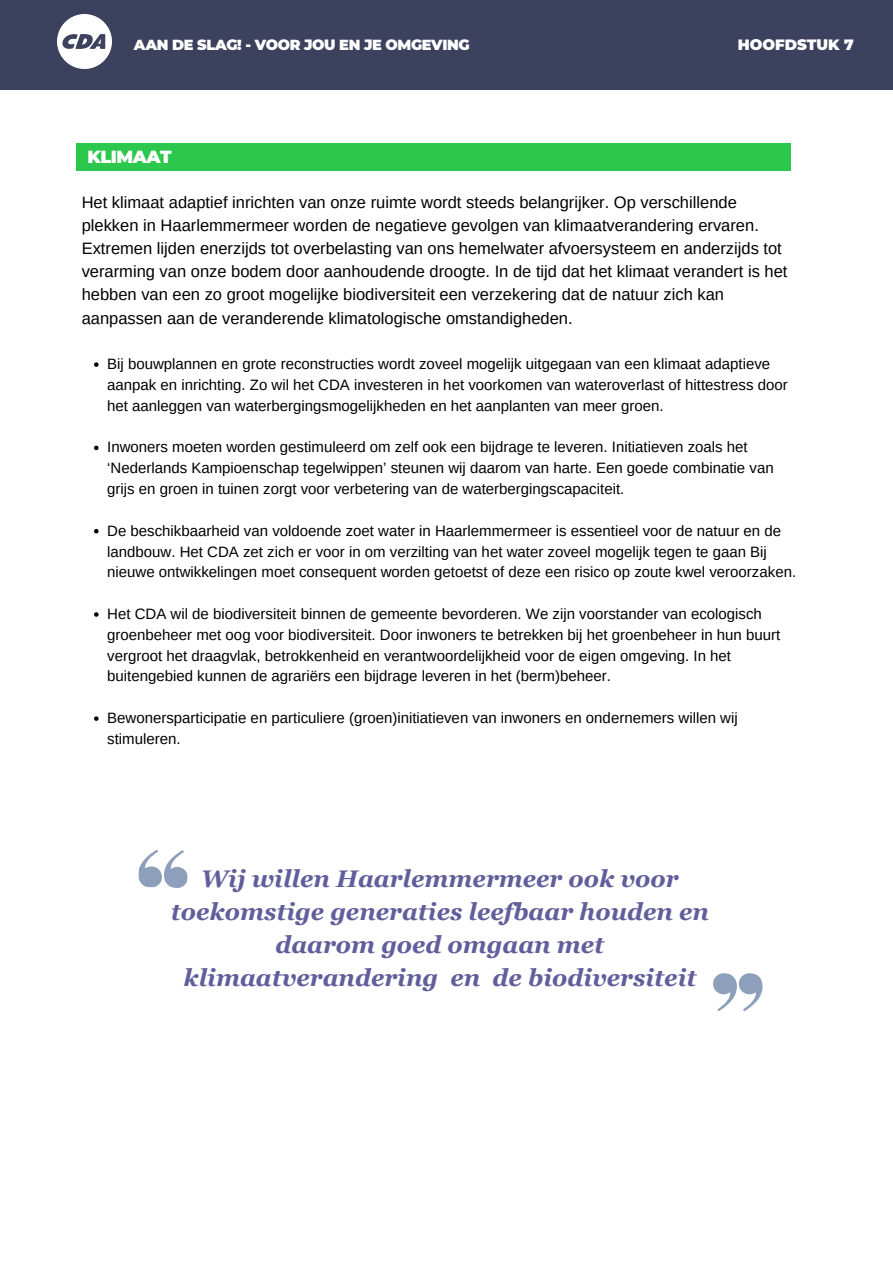
<style>
.page{position:relative;width:893px;height:1263px;background:#fff}
.page>*{position:absolute;margin:0;border:0;box-sizing:border-box;transform-origin:0 0}
.t1{font:italic 700 24px/33.2px "Georgia";color:#615e9b;text-align:center}
.t2{font:900 17.55px "Montserrat";letter-spacing:-.025em;color:#fff}
.t3{font:16.5px/23.1px "Arimo";color:#000}
.t4{font:15px/20.9px "Arimo";color:#000}
.t5{font:900 14.92px "Montserrat";color:#fff}
.t6{font:900 14.55px "Montserrat";letter-spacing:-.025em;color:#fff}
</style>
<div class="page">
<div style="left:0;top:0;width:893px;height:89px;background:#3c415d"></div>
<img style="left:58px;top:15px;width:54px;height:54px">
<svg style="left:94px;top:362px;width:5px;height:5px"></svg>
<svg style="left:94px;top:446px;width:5px;height:4px"></svg>
<svg style="left:94px;top:529px;width:5px;height:4px"></svg>
<svg style="left:94px;top:612px;width:5px;height:5px"></svg>
<svg style="left:94px;top:716px;width:5px;height:5px"></svg>
<svg style="left:713px;top:973px;width:49px;height:38px"></svg>
<svg style="left:138px;top:850px;width:50px;height:38px"></svg>
<div style="left:76px;top:143px;width:714px;height:28px;background:#2cc84d"></div>
<p class="t6" style="left:134px;top:36px;width:337px">AAN DE SLAG! - VOOR JOU EN JE OMGEVING</p>
<p class="t5" style="left:737px;top:36px;width:118px">HOOFDSTUK 7</p>
<p class="t2" style="left:87px;top:146px;width:86px">KLIMAAT</p>
<p class="t3" style="left:82px;top:191px;width:707px">Het klimaat adaptief inrichten van onze ruimte wordt steeds belangrijker. Op verschillende plekken in Haarlemmermeer worden de negatieve gevolgen van klimaatverandering ervaren.<br>Extremen lijden enerzijds tot overbelasting van ons hemelwater afvoersysteem en anderzijds tot verarming van onze bodem door aanhoudende droogte. In de tijd dat het klimaat verandert is het hebben van een zo groot mogelijke biodiversiteit een verzekering dat de natuur zich kan aanpassen aan de veranderende klimatologische omstandigheden.</p>
<p class="t4" style="left:107px;top:353px;width:682px">Bij bouwplannen en grote reconstructies wordt zoveel mogelijk uitgegaan van een klimaat adaptieve aanpak en inrichting. Zo wil het CDA investeren in het voorkomen van wateroverlast of hittestress door het aanleggen van waterbergingsmogelijkheden en het aanplanten van meer groen.</p>
<p class="t4" style="left:107px;top:437px;width:668px">Inwoners moeten worden gestimuleerd om zelf ook een bijdrage te leveren. Initiatieven zoals het ‘Nederlands Kampioenschap tegelwippen’ steunen wij daarom van harte. Een goede combinatie van grijs en groen in tuinen zorgt voor verbetering van de waterbergingscapaciteit.</p>
<p class="t4" style="left:107px;top:520px;width:690px">De beschikbaarheid van voldoende zoet water in Haarlemmermeer is essentieel voor de natuur en de landbouw. Het CDA zet zich er voor in om verzilting van het water zoveel mogelijk tegen te gaan Bij nieuwe ontwikkelingen moet consequent worden getoetst of deze een risico op zoute kwel veroorzaken.</p>
<p class="t4" style="left:107px;top:603px;width:674px">Het CDA wil de biodiversiteit binnen de gemeente bevorderen. We zijn voorstander van ecologisch groenbeheer met oog voor biodiversiteit. Door inwoners te betrekken bij het groenbeheer in hun buurt vergroot het draagvlak, betrokkenheid en verantwoordelijkheid voor de eigen omgeving. In het buitengebied kunnen de agrariërs een bijdrage leveren in het (berm)beheer.</p>
<p class="t4" style="left:107px;top:707px;width:632px">Bewonersparticipatie en particuliere (groen)initiatieven van inwoners en ondernemers willen wij stimuleren.</p>
<h1 class="t1" style="left:171px;top:862px;width:540px">Wij willen Haarlemmermeer ook voor toekomstige generaties leefbaar houden en daarom goed omgaan met klimaatverandering en de biodiversiteit</h1>
</div>
